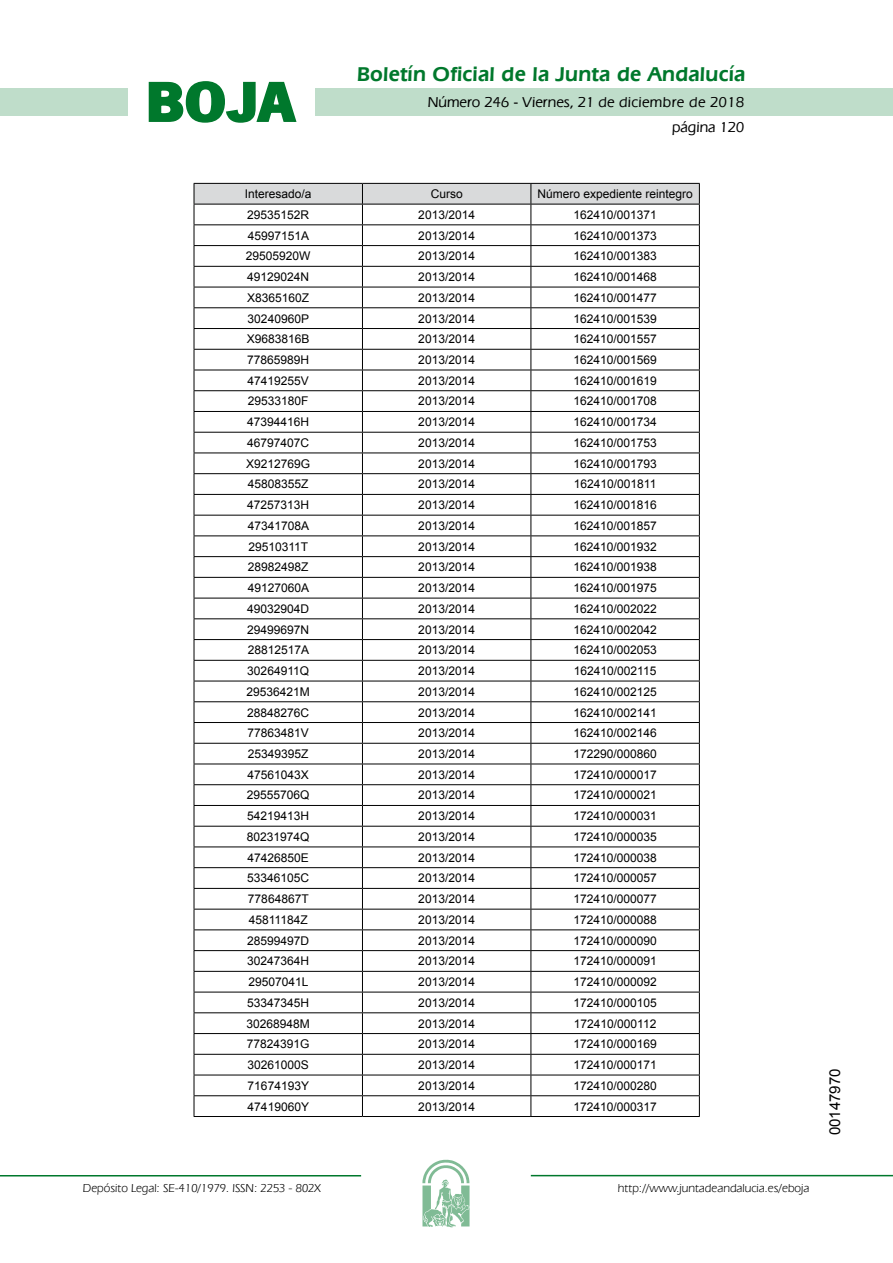
<style>
.page{position:relative;width:893px;height:1263px;background:#fff}
.page>*{position:absolute;margin:0;border:0;box-sizing:border-box;transform-origin:0 0}
.t1{font:700 57.75px "News Got T";color:#00782c;scale:1.14 1}
.t2{font:600 21px "Eras IT Cby BT";letter-spacing:.01em;color:#00782c}
.t3{font:500 15px/24.5px "Eras IT Cby BT";color:#000;text-align:right}
.t4{font:15px "Arial";color:#000}
.t5{font:12px "Arial";color:#000}
.t6{font:12px "Eras IT Cby BT";color:#000}
</style>
<div class="page">
<div style="left:315px;top:88px;width:577px;height:28px;background:#bfddca"></div>
<div style="left:0;top:88px;width:128px;height:28px;background:#bfddca"></div>
<hr style="left:0;top:1175px;width:361px;height:2px;background:#00782c">
<svg style="left:422px;top:1159px;width:47px;height:68px"></svg>
<hr style="left:531px;top:1175px;width:361px;height:1px;background:#00782c">
<svg style="left:148px;top:81px;width:149px;height:42px"></svg>
<svg style="left:194px;top:183px;width:506px;height:933px"></svg>
<hr style="left:194px;top:1116px;width:168px;height:1px;background:#000">
<hr style="left:362px;top:1116px;width:169px;height:1px;background:#000">
<hr style="left:531px;top:1116px;width:168px;height:1px;background:#000">
<h1 class="t1" style="left:145px;top:68px;width:133px">BOJA</h1>
<h2 class="t2" style="left:357px;top:62px;width:390px">Boletín Oficial de la Junta de Andalucía</h2>
<p class="t3" style="left:428px;top:90px;width:318px">Número 246 - Viernes, 21 de diciembre de 2018 página 120</p>
<p class="t5" style="left:245px;top:186px;width:68px">Interesado/a</p>
<p class="t5" style="left:430px;top:186px;width:34px">Curso</p>
<p class="t5" style="left:537px;top:186px;width:157px">Número expediente reintegro</p>
<p class="t5" style="left:247px;top:207px;width:64px">29535152R</p>
<p class="t5" style="left:418px;top:207px;width:58px">2013/2014</p>
<p class="t5" style="left:573px;top:207px;width:85px">162410/001371</p>
<p class="t5" style="left:248px;top:228px;width:63px">45997151A</p>
<p class="t5" style="left:418px;top:228px;width:58px">2013/2014</p>
<p class="t5" style="left:573px;top:228px;width:85px">162410/001373</p>
<p class="t5" style="left:246px;top:248px;width:66px">29505920W</p>
<p class="t5" style="left:418px;top:248px;width:58px">2013/2014</p>
<p class="t5" style="left:573px;top:248px;width:85px">162410/001383</p>
<p class="t5" style="left:247px;top:269px;width:64px">49129024N</p>
<p class="t5" style="left:418px;top:269px;width:58px">2013/2014</p>
<p class="t5" style="left:573px;top:269px;width:85px">162410/001468</p>
<p class="t5" style="left:247px;top:290px;width:64px">X8365160Z</p>
<p class="t5" style="left:418px;top:290px;width:58px">2013/2014</p>
<p class="t5" style="left:573px;top:290px;width:85px">162410/001477</p>
<p class="t5" style="left:248px;top:310px;width:63px">30240960P</p>
<p class="t5" style="left:418px;top:310px;width:58px">2013/2014</p>
<p class="t5" style="left:573px;top:310px;width:85px">162410/001539</p>
<p class="t5" style="left:247px;top:331px;width:64px">X9683816B</p>
<p class="t5" style="left:418px;top:331px;width:58px">2013/2014</p>
<p class="t5" style="left:573px;top:331px;width:85px">162410/001557</p>
<p class="t5" style="left:247px;top:352px;width:64px">77865989H</p>
<p class="t5" style="left:418px;top:352px;width:58px">2013/2014</p>
<p class="t5" style="left:573px;top:352px;width:85px">162410/001569</p>
<p class="t5" style="left:247px;top:373px;width:63px">47419255V</p>
<p class="t5" style="left:418px;top:373px;width:58px">2013/2014</p>
<p class="t5" style="left:573px;top:373px;width:85px">162410/001619</p>
<p class="t5" style="left:248px;top:393px;width:62px">29533180F</p>
<p class="t5" style="left:418px;top:393px;width:58px">2013/2014</p>
<p class="t5" style="left:573px;top:393px;width:85px">162410/001708</p>
<p class="t5" style="left:247px;top:414px;width:64px">47394416H</p>
<p class="t5" style="left:418px;top:414px;width:58px">2013/2014</p>
<p class="t5" style="left:573px;top:414px;width:85px">162410/001734</p>
<p class="t5" style="left:247px;top:435px;width:64px">46797407C</p>
<p class="t5" style="left:418px;top:435px;width:58px">2013/2014</p>
<p class="t5" style="left:573px;top:435px;width:85px">162410/001753</p>
<p class="t5" style="left:246px;top:456px;width:66px">X9212769G</p>
<p class="t5" style="left:418px;top:456px;width:58px">2013/2014</p>
<p class="t5" style="left:573px;top:456px;width:85px">162410/001793</p>
<p class="t5" style="left:248px;top:476px;width:62px">45808355Z</p>
<p class="t5" style="left:418px;top:476px;width:58px">2013/2014</p>
<p class="t5" style="left:574px;top:476px;width:84px">162410/001811</p>
<p class="t5" style="left:247px;top:497px;width:64px">47257313H</p>
<p class="t5" style="left:418px;top:497px;width:58px">2013/2014</p>
<p class="t5" style="left:573px;top:497px;width:85px">162410/001816</p>
<p class="t5" style="left:248px;top:518px;width:63px">47341708A</p>
<p class="t5" style="left:418px;top:518px;width:58px">2013/2014</p>
<p class="t5" style="left:573px;top:518px;width:85px">162410/001857</p>
<p class="t5" style="left:248px;top:539px;width:61px">29510311T</p>
<p class="t5" style="left:418px;top:539px;width:58px">2013/2014</p>
<p class="t5" style="left:573px;top:539px;width:85px">162410/001932</p>
<p class="t5" style="left:248px;top:559px;width:62px">28982498Z</p>
<p class="t5" style="left:418px;top:559px;width:58px">2013/2014</p>
<p class="t5" style="left:573px;top:559px;width:85px">162410/001938</p>
<p class="t5" style="left:248px;top:580px;width:63px">49127060A</p>
<p class="t5" style="left:418px;top:580px;width:58px">2013/2014</p>
<p class="t5" style="left:573px;top:580px;width:85px">162410/001975</p>
<p class="t5" style="left:247px;top:601px;width:64px">49032904D</p>
<p class="t5" style="left:418px;top:601px;width:58px">2013/2014</p>
<p class="t5" style="left:573px;top:601px;width:85px">162410/002022</p>
<p class="t5" style="left:247px;top:622px;width:64px">29499697N</p>
<p class="t5" style="left:418px;top:622px;width:58px">2013/2014</p>
<p class="t5" style="left:573px;top:622px;width:85px">162410/002042</p>
<p class="t5" style="left:248px;top:642px;width:63px">28812517A</p>
<p class="t5" style="left:418px;top:642px;width:58px">2013/2014</p>
<p class="t5" style="left:573px;top:642px;width:85px">162410/002053</p>
<p class="t5" style="left:247px;top:663px;width:63px">30264911Q</p>
<p class="t5" style="left:418px;top:663px;width:58px">2013/2014</p>
<p class="t5" style="left:574px;top:663px;width:84px">162410/002115</p>
<p class="t5" style="left:246px;top:684px;width:65px">29536421M</p>
<p class="t5" style="left:418px;top:684px;width:58px">2013/2014</p>
<p class="t5" style="left:573px;top:684px;width:85px">162410/002125</p>
<p class="t5" style="left:247px;top:704px;width:64px">28848276C</p>
<p class="t5" style="left:418px;top:704px;width:58px">2013/2014</p>
<p class="t5" style="left:573px;top:704px;width:85px">162410/002141</p>
<p class="t5" style="left:247px;top:725px;width:63px">77863481V</p>
<p class="t5" style="left:418px;top:725px;width:58px">2013/2014</p>
<p class="t5" style="left:573px;top:725px;width:85px">162410/002146</p>
<p class="t5" style="left:248px;top:746px;width:62px">25349395Z</p>
<p class="t5" style="left:418px;top:746px;width:58px">2013/2014</p>
<p class="t5" style="left:573px;top:746px;width:85px">172290/000860</p>
<p class="t5" style="left:247px;top:767px;width:63px">47561043X</p>
<p class="t5" style="left:418px;top:767px;width:58px">2013/2014</p>
<p class="t5" style="left:573px;top:767px;width:85px">172410/000017</p>
<p class="t5" style="left:247px;top:787px;width:64px">29555706Q</p>
<p class="t5" style="left:418px;top:787px;width:58px">2013/2014</p>
<p class="t5" style="left:573px;top:787px;width:85px">172410/000021</p>
<p class="t5" style="left:247px;top:808px;width:64px">54219413H</p>
<p class="t5" style="left:418px;top:808px;width:58px">2013/2014</p>
<p class="t5" style="left:573px;top:808px;width:85px">172410/000031</p>
<p class="t5" style="left:247px;top:829px;width:64px">80231974Q</p>
<p class="t5" style="left:418px;top:829px;width:58px">2013/2014</p>
<p class="t5" style="left:573px;top:829px;width:85px">172410/000035</p>
<p class="t5" style="left:247px;top:850px;width:63px">47426850E</p>
<p class="t5" style="left:418px;top:850px;width:58px">2013/2014</p>
<p class="t5" style="left:573px;top:850px;width:85px">172410/000038</p>
<p class="t5" style="left:247px;top:870px;width:64px">53346105C</p>
<p class="t5" style="left:418px;top:870px;width:58px">2013/2014</p>
<p class="t5" style="left:573px;top:870px;width:85px">172410/000057</p>
<p class="t5" style="left:248px;top:891px;width:62px">77864867T</p>
<p class="t5" style="left:418px;top:891px;width:58px">2013/2014</p>
<p class="t5" style="left:573px;top:891px;width:85px">172410/000077</p>
<p class="t5" style="left:249px;top:912px;width:60px">45811184Z</p>
<p class="t5" style="left:418px;top:912px;width:58px">2013/2014</p>
<p class="t5" style="left:573px;top:912px;width:85px">172410/000088</p>
<p class="t5" style="left:247px;top:933px;width:64px">28599497D</p>
<p class="t5" style="left:418px;top:933px;width:58px">2013/2014</p>
<p class="t5" style="left:573px;top:933px;width:85px">172410/000090</p>
<p class="t5" style="left:247px;top:953px;width:64px">30247364H</p>
<p class="t5" style="left:418px;top:953px;width:58px">2013/2014</p>
<p class="t5" style="left:573px;top:953px;width:85px">172410/000091</p>
<p class="t5" style="left:248px;top:974px;width:62px">29507041L</p>
<p class="t5" style="left:418px;top:974px;width:58px">2013/2014</p>
<p class="t5" style="left:573px;top:974px;width:85px">172410/000092</p>
<p class="t5" style="left:247px;top:995px;width:64px">53347345H</p>
<p class="t5" style="left:418px;top:995px;width:58px">2013/2014</p>
<p class="t5" style="left:573px;top:995px;width:85px">172410/000105</p>
<p class="t5" style="left:246px;top:1015px;width:65px">30268948M</p>
<p class="t5" style="left:418px;top:1015px;width:58px">2013/2014</p>
<p class="t5" style="left:574px;top:1015px;width:84px">172410/000112</p>
<p class="t5" style="left:247px;top:1036px;width:64px">77824391G</p>
<p class="t5" style="left:418px;top:1036px;width:58px">2013/2014</p>
<p class="t5" style="left:573px;top:1036px;width:85px">172410/000169</p>
<p class="t5" style="left:247px;top:1057px;width:63px">30261000S</p>
<p class="t5" style="left:418px;top:1057px;width:58px">2013/2014</p>
<p class="t5" style="left:573px;top:1057px;width:85px">172410/000171</p>
<p class="t5" style="left:248px;top:1078px;width:63px">71674193Y</p>
<p class="t5" style="left:418px;top:1078px;width:58px">2013/2014</p>
<p class="t5" style="left:573px;top:1078px;width:85px">172410/000280</p>
<p class="t5" style="left:248px;top:1098px;width:63px">47419060Y</p>
<p class="t5" style="left:418px;top:1098px;width:58px">2013/2014</p>
<p class="t5" style="left:573px;top:1098px;width:85px">172410/000317</p>
<p class="t6" style="left:83px;top:1181px;width:239px">Depósito Legal: SE-410/1979. ISSN: 2253 - 802X</p>
<p class="t6" style="left:618px;top:1181px;width:193px">http://www.juntadeandalucia.es/eboja</p>
<p class="t4" style="left:825px;top:1135px;width:68px;rotate:-90deg">00147970</p>
</div>
